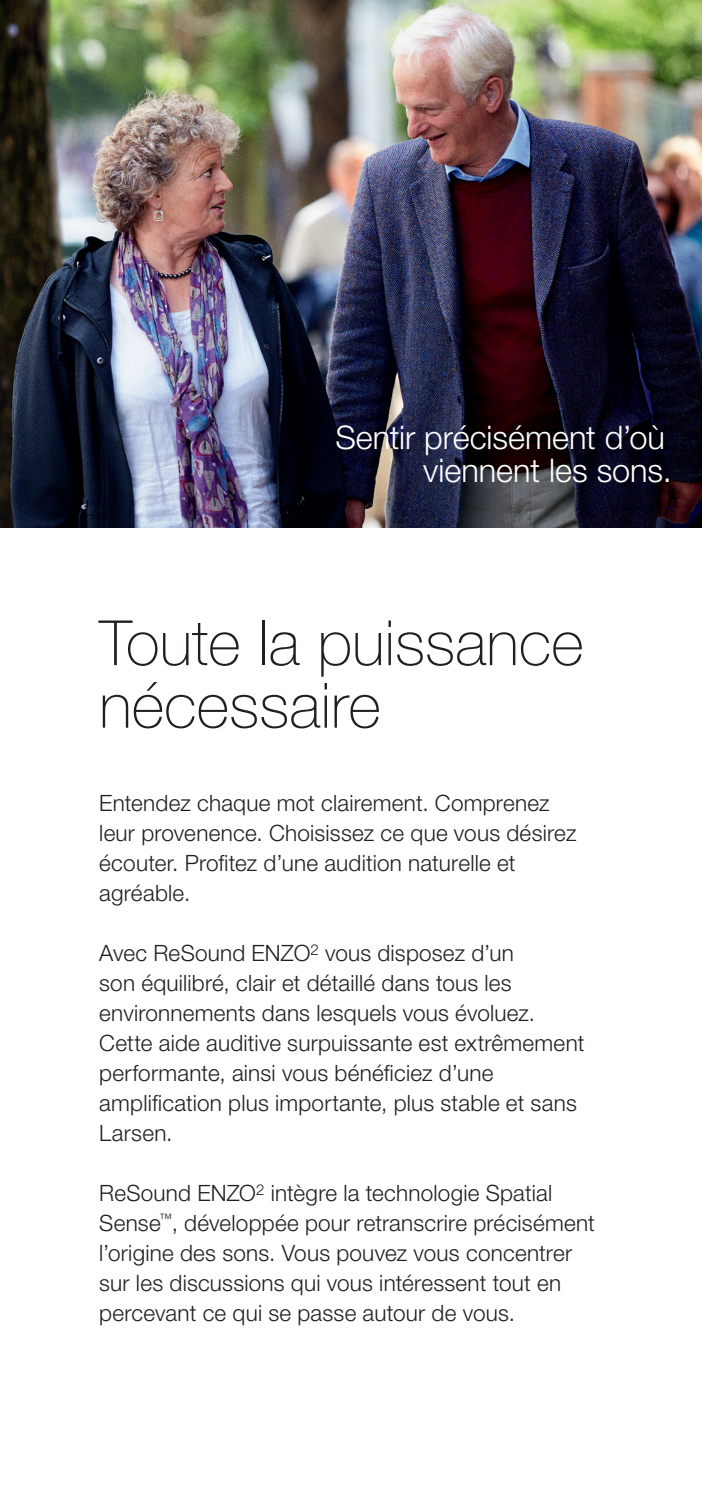
<style>
.page{position:relative;width:702px;height:1489px;background:#fff}
.page>*{position:absolute;margin:0;border:0;box-sizing:border-box;transform-origin:0 0}
.t1{font:100 62.5px/62.5px "Helvetica Neue LT Pro";color:#231f20}
.t2{font:300 32.5px/32.5px "Helvetica Neue LT Pro";color:#fff;text-align:right}
.t3{font:300 22.5px/30px "Helvetica Neue LT Pro";letter-spacing:.01em;color:#231f20}
</style>
<div class="page">
<img style="left:0;top:0;width:702px;height:527px">
<h2 class="t2" style="left:335px;top:420px;width:338px">Sentir précisément d’où viennent les sons.</h2>
<h1 class="t1" style="left:99px;top:611px;width:486px">Toute la puissance nécessaire</h1>
<p class="t3" style="left:99px;top:787px;width:478px">Entendez chaque mot clairement. Comprenez leur provenence. Choisissez ce que vous désirez écouter. Profitez d’une audition naturelle et agréable.</p>
<p class="t3" style="left:99px;top:937px;width:486px">Avec ReSound ENZO<sup>2</sup> vous disposez d’un<br>son équilibré, clair et détaillé dans tous les environnements dans lesquels vous évoluez.<br>Cette aide auditive surpuissante est extrêmement performante, ainsi vous bénéficiez d’une amplification plus importante, plus stable et sans Larsen.</p>
<p class="t3" style="left:99px;top:1177px;width:497px">ReSound ENZO<sup>2</sup> intègre la technologie Spatial Sense<sup>™</sup>, développée pour retranscrire précisément l’origine des sons. Vous pouvez vous concentrer sur les discussions qui vous intéressent tout en percevant ce qui se passe autour de vous.</p>
</div>
